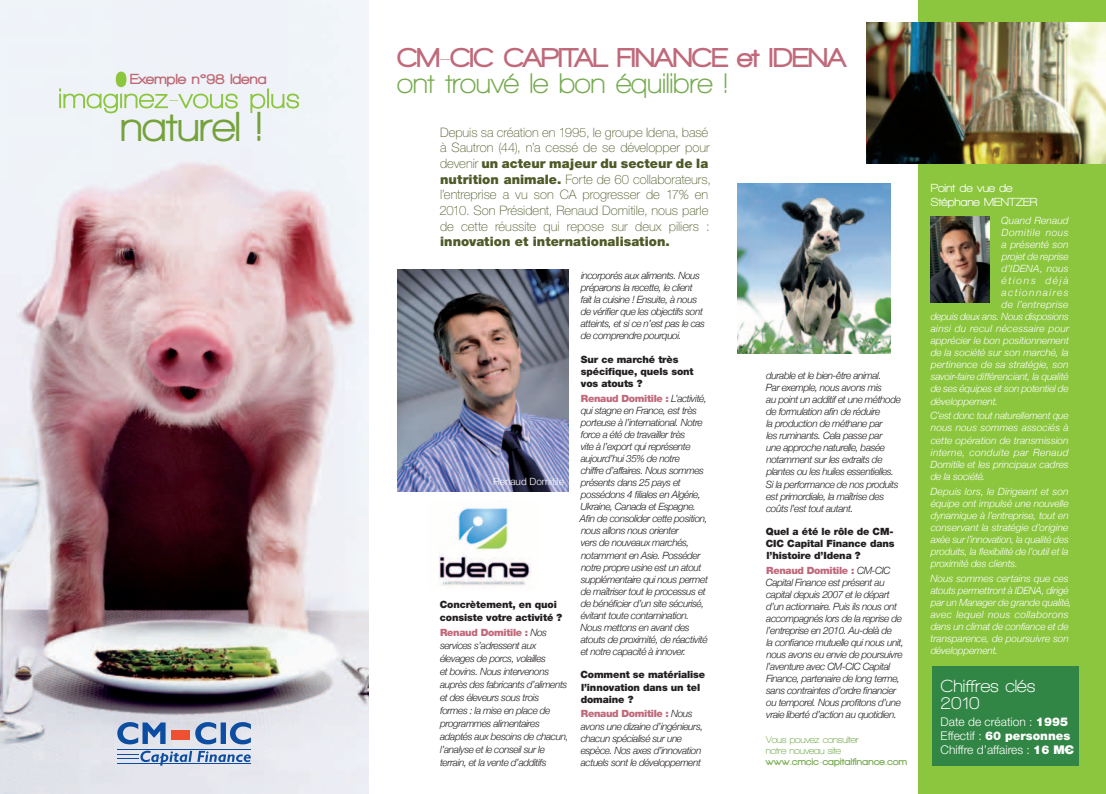
<style>
.page{position:relative;width:1106px;height:794px;background:#fff}
.page>*{position:absolute;margin:0;border:0;box-sizing:border-box;transform-origin:0 0}
.t1{font:800 43px "Walkway";letter-spacing:-.01em;color:#75a23b}
.t2{font:700 29px "Walkway";letter-spacing:-.01em;color:#76aa50}
.t3{font:900 28px "Walkway";color:#c0697a}
.t4{font:700 18px/16.8px "Walkway";color:#fff}
.t5{font:900 15px "Walkway";letter-spacing:.02em;color:#be6873}
.t6{font:100 13px/15.6px "Helvetica Neue LT Std";letter-spacing:-.005em;color:#4e5a27}
.t7{font:900 13px "Helvetica Neue LT Std";color:#4e5a27}
.t8{font:300 12px "Helvetica Neue";color:#fff}
.t9{font:800 12px/14px "Walkway";color:#fff}
.t10{font:900 12px "Helvetica Neue LT Std";color:#fff}
.t11{font:italic 300 10px/12.1px "Helvetica Neue";letter-spacing:-.04em;color:#231f20}
.t12{font:italic 300 10px/12px "Helvetica Neue";letter-spacing:-.01em;color:#fff;text-align:justify}
.t13{font:900 10px/12.1px "Helvetica Neue LT Std";letter-spacing:-.01em;color:#231f20}
.t14{font:900 10px "Helvetica Neue LT Std";letter-spacing:-.03em;color:#c0697a}
.t15{font:italic 300 10px "Helvetica Neue";letter-spacing:.02em;color:#fff}
.t16{font:700 10px/11.4px "Walkway";letter-spacing:-.025em;color:#76aa50}
.t17{font:900 10px "Walkway";letter-spacing:.03em;color:#76aa50}
.t18{font:italic 300 10px "Helvetica Neue";letter-spacing:.03em;color:#fff}
.t19{font:300 10px "Helvetica Neue";color:#fff}
.t20{font:italic 300 10px "Helvetica Neue";letter-spacing:.055em;color:#fff}
.t21{font:italic 300 10px "Helvetica Neue";letter-spacing:.01em;color:#fff}
.t22{font:italic 300 10px "Helvetica Neue";letter-spacing:.13em;color:#fff}
.t23{font:italic 300 10px "Helvetica Neue";letter-spacing:.16em;color:#fff}
.s1{font-weight:900}
.s2{font-family:"Helvetica Neue";font-weight:300;font-style:italic;color:#231f20}
.s3{font-family:"Helvetica Neue LT Std";font-weight:900}
.s4{font-family:"Helvetica Neue";font-weight:300}
.s5{font-family:"Euro For Helvetica";font-weight:900}
</style>
<div class="page">
<img style="left:737px;top:183px;width:153px;height:170px">
<div style="left:918px;top:0;width:188px;height:794px;background:#8bc63e"></div>
<img style="left:397px;top:269px;width:171px;height:223px">
<img style="left:438px;top:508px;width:93px;height:79px">
<div style="left:931px;top:666px;width:147px;height:100px;background:#328645"></div>
<img style="left:866px;top:23px;width:240px;height:140px">
<img style="left:930px;top:217px;width:59px;height:86px">
<img style="left:0;top:0;width:369px;height:794px">
<svg style="left:59px;top:72px;width:240px;height:41px"></svg>
<hr style="left:117px;top:749px;width:134px;height:1px;background:#0d4da1">
<div style="left:171px;top:730px;width:19px;height:9px;background:#ef5032"></div>
<svg style="left:117px;top:750px;width:134px;height:15px;background:#9fb4d4"></svg>
<svg style="left:117px;top:722px;width:49px;height:22px"></svg>
<svg style="left:195px;top:722px;width:56px;height:22px"></svg>
<h3 class="t5" style="left:130px;top:71px;width:138px">Exemple n°98 Idena</h3>
<h1 class="t1" style="left:120px;top:103px;width:144px">naturel !</h1>
<h3 class="t3" style="left:397px;top:43px;width:450px">CM-CIC CAPITAL FINANCE et IDENA</h3>
<h2 class="t2" style="left:397px;top:67px;width:333px">ont trouvé le bon équilibre !</h2>
<p class="t6" style="left:439px;top:124px;width:273px">Depuis sa création en 1995, le groupe Idena, basé à Sautron (44), n’a cessé de se développer pour devenir <span class="s1">un acteur majeur du secteur de la nutrition animale.</span> Forte de 60 collaborateurs, l’entreprise a vu son CA progresser de 17% en 2010. Son Président, Renaud Domitile, nous parle de cette réussite qui repose sur deux piliers :</p>
<h3 class="t7" style="left:440px;top:234px;width:231px">innovation et internationalisation.</h3>
<p class="t19" style="left:493px;top:475px;width:72px">Renaud Domitile</p>
<p class="t13" style="left:440px;top:597px;width:124px;line-height:12.9px">Concrètement, en quoi consiste votre activité ?</p>
<p class="t14" style="left:440px;top:627px;width:108px">Renaud Domitile : <span class="s2">Nos</span></p>
<p class="t11" style="left:440px;top:639px;width:130px;line-height:12.9px">services s’adressent aux élevages de porcs, volailles<br>et bovins. Nous intervenons auprès des fabricants d’aliments et des éleveurs sous trois formes : la mise en place de programmes alimentaires adaptés aux besoins de chacun, l’analyse et le conseil sur le terrain, et la vente d’additifs</p>
<p class="t11" style="left:581px;top:269px;width:126px">incorporés aux aliments. Nous préparons la recette, le client fait la cuisine ! Ensuite, à nous de vérifier que les objectifs sont atteints, et si ce n’est pas le cas de comprendre pourquoi.</p>
<p class="t13" style="left:581px;top:353px;width:114px">Sur ce marché très spécifique, quels sont vos atouts ?</p>
<p class="t14" style="left:581px;top:392px;width:127px">Renaud Domitile : <span class="s2">L’activité,</span></p>
<p class="t11" style="left:580px;top:404px;width:129px">qui stagne en France, est très porteuse à l’international. Notre force a été de travailler très<br>vite à l’export qui représente aujourd’hui 35% de notre<br>chiffre d’affaires. Nous sommes présents dans 25 pays et possédons 4 filiales en Algérie,<br>Ukraine, Canada et Espagne.<br>Afin de consolider cette position, nous allons nous orienter<br>vers de nouveaux marchés, notamment en Asie. Posséder notre propre usine est un atout supplémentaire qui nous permet de maîtriser tout le processus et de bénéficier d’un site sécurisé, évitant toute contamination.<br>Nous mettons en avant des atouts de proximité, de réactivité et notre capacité à innover.</p>
<p class="t13" style="left:580px;top:669px;width:126px">Comment se matérialise l’innovation dans un tel domaine ?</p>
<p class="t14" style="left:581px;top:708px;width:113px">Renaud Domitile : <span class="s2">Nous</span></p>
<p class="t11" style="left:581px;top:720px;width:124px">avons une dizaine d’ingénieurs, chacun spécialisé sur une espèce. Nos axes d’innovation actuels sont le développement</p>
<p class="t11" style="left:766px;top:370px;width:136px">durable et le bien-être animal.<br>Par exemple, nous avons mis<br>au point un additif et une méthode de formulation afin de réduire<br>la production de méthane par<br>les ruminants. Cela passe par<br>une approche naturelle, basée notamment sur les extraits de plantes ou les huiles essentielles.<br>Si la performance de nos produits est primordiale, la maîtrise des coûts l’est tout autant.</p>
<p class="t13" style="left:765px;top:525px;width:130px;text-align:justify">Quel a été le rôle de CM-CIC Capital Finance dans l’histoire d’Idena ?</p>
<p class="t14" style="left:766px;top:564px;width:126px">Renaud Domitile : <span class="s2">CM-CIC</span></p>
<p class="t11" style="left:766px;top:576px;width:139px">Capital Finance est présent au capital depuis 2007 et le départ d’un actionnaire. Puis ils nous ont accompagnés lors de la reprise de l’entreprise en 2010. Au-delà de<br>la confiance mutuelle qui nous unit, nous avons eu envie de poursuivre l’aventure avec CM-CIC Capital Finance, partenaire de long terme, sans contraintes d’ordre financier ou temporel. Nous profitons d’une vraie liberté d’action au quotidien.</p>
<p class="t16" style="left:765px;top:733px;width:95px">Vous pouvez consulter notre nouveau site</p>
<p class="t17" style="left:765px;top:756px;width:143px">www.cmcic-capitalfinance.com</p>
<p class="t9" style="left:930px;top:181px;width:108px">Point de vue de<br>Stéphane MENTZER</p>
<p class="t12" style="left:1001px;top:214px;width:69px">Quand Renaud</p>
<p class="t20" style="left:1001px;top:226px;width:69px">Domitile nous</p>
<p class="t21" style="left:1001px;top:238px;width:69px">a présenté son</p>
<p class="t12" style="left:1001px;top:250px;width:68px">projet de reprise</p>
<p class="t15" style="left:1001px;top:262px;width:69px">d’IDENA, nous</p>
<p class="t23" style="left:1001px;top:274px;width:69px">étions déjà</p>
<p class="t22" style="left:1001px;top:286px;width:69px">actionnaires</p>
<p class="t18" style="left:1001px;top:298px;width:68px">de l’entreprise</p>
<p class="t12" style="left:930px;top:310px;width:140px">depuis deux ans. Nous disposions</p>
<p class="t15" style="left:930px;top:323px;width:140px">ainsi du recul nécessaire pour</p>
<p class="t12" style="left:930px;top:334px;width:140px">apprécier le bon positionnement</p>
<p class="t12" style="left:930px;top:346px;width:140px">de la société sur son marché, la</p>
<p class="t12" style="left:930px;top:359px;width:139px">pertinence de sa stratégie, son</p>
<p class="t12" style="left:930px;top:371px;width:139px">savoir-faire différenciant, la qualité</p>
<p class="t12" style="left:930px;top:383px;width:139px">de ses équipes et son potentiel de</p>
<p class="t12" style="left:930px;top:395px;width:69px">développement.</p>
<p class="t12" style="left:930px;top:410px;width:140px">C’est donc tout naturellement que nous nous sommes associés à cette opération de transmission interne, conduite par Renaud Domitile et les principaux cadres de la société.</p>
<p class="t12" style="left:930px;top:485px;width:140px">Depuis lors, le Dirigeant et son équipe ont impulsé une nouvelle dynamique à l’entreprise, tout en conservant la stratégie d’origine axée sur l’innovation, la qualité des produits, la flexibilité de l’outil et la proximité des clients.</p>
<p class="t12" style="left:930px;top:572px;width:143px;text-align:left">Nous sommes certains que ces atouts permettront à IDENA, dirigé par un Manager de grande qualité, avec lequel nous collaborons dans un climat de confiance et de transparence, de poursuivre son développement.</p>
<h3 class="t4" style="left:940px;top:677px;width:96px">Chiffres clés<br>2010</h3>
<p class="t8" style="left:940px;top:714px;width:129px">Date de création : <span class="s3">1995</span></p>
<p class="t10" style="left:940px;top:728px;width:131px"><span class="s4">Effectif :</span> 60 personnes</p>
<p class="t8" style="left:940px;top:742px;width:135px">Chiffre d’affaires : <span class="s3">16 M</span><span class="s5">F</span></p>
</div>
